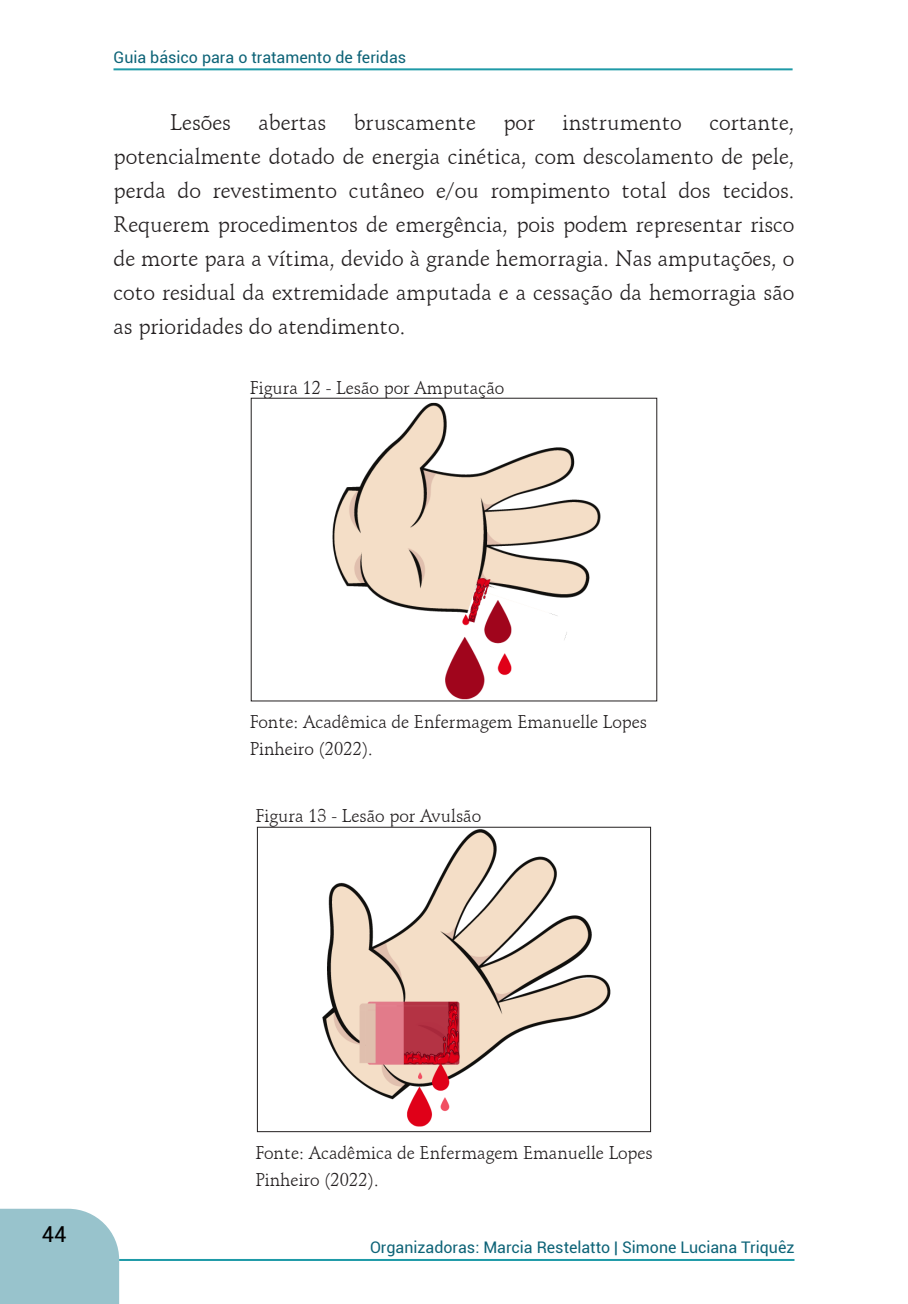
<style>
.page{position:relative;width:908px;height:1304px;background:#fff}
.page>*{position:absolute;margin:0;border:0;box-sizing:border-box;transform-origin:0 0}
.texto{font:22px/34px "Schneidler BT";color:#231f20;text-align:justify}
.t1{font:22px "Roboto";color:#000}
.legendas{font:18px/27px "Schneidler BT";color:#231f20}
.t2{font:16px "Roboto";color:#0d6377}
</style>
<div class="page">
<div style="left:0;top:1209px;width:119px;height:95px;background:#98c3cc"></div>
<hr style="left:113px;top:68px;width:679px;height:2px;background:#1e9aa7">
<hr style="left:119px;top:1259px;width:675px;height:2px;background:#1e9aa7">
<img style="left:332px;top:402px;width:269px;height:297px">
<img style="left:322px;top:829px;width:289px;height:298px">
<div style="left:257px;top:827px;width:393px;height:305px;border:1px solid #231f20"></div>
<p class="t2" style="left:113px;top:46px;width:294px">Guia básico para o tratamento de feridas</p>
<p class="texto" style="left:113px;top:106px;width:682px;text-indent:57px">Lesões abertas bruscamente por instrumento cortante, potencialmente dotado de energia cinética, com descolamento de pele, perda do revestimento cutâneo e/ou rompimento total dos tecidos.<br>Requerem procedimentos de emergência, pois podem representar risco de morte para a vítima, devido à grande hemorragia. Nas amputações, o coto residual da extremidade amputada e a cessação da hemorragia são as prioridades do atendimento.</p>
<p class="legendas" style="left:249px;top:374px;width:256px">Figura 12 - Lesão por Amputação</p>
<p class="legendas" style="left:249px;top:709px;width:399px">Fonte: Acadêmica de Enfermagem Emanuelle Lopes<br>Pinheiro (2022).</p>
<p class="legendas" style="left:255px;top:802px;width:227px">Figura 13 - Lesão por Avulsão</p>
<p class="t1" style="left:42px;top:1219px;width:26px">44</p>
<p class="legendas" style="left:255px;top:1139px;width:399px">Fonte: Acadêmica de Enfermagem Emanuelle Lopes<br>Pinheiro (2022).</p>
<p class="t2" style="left:370px;top:1236px;width:425px">Organizadoras: Marcia Restelatto | Simone Luciana Triquêz</p>
</div>
